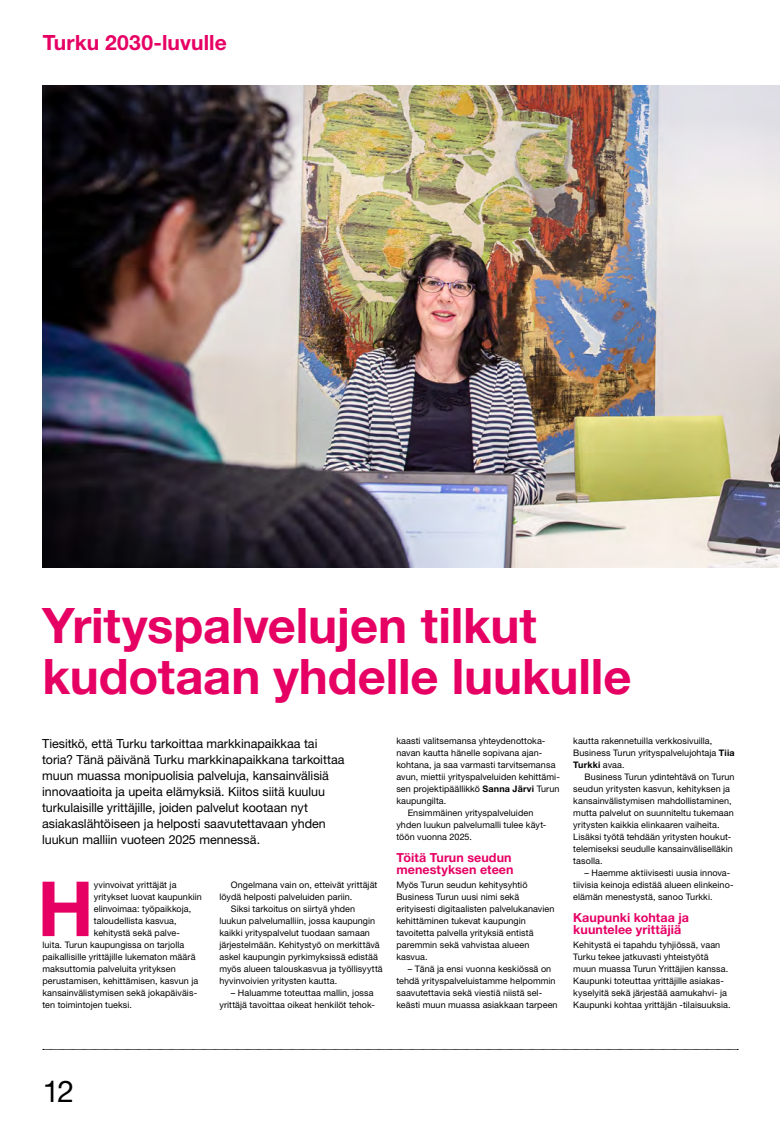
<style>
.page{position:relative;width:780px;height:1134px;background:#fff}
.page>*{position:absolute;margin:0;border:0;box-sizing:border-box;transform-origin:0 0}
.leipis_ANFANGI{font:700 76.2px "Helvetica Neue LT Std";color:#e60064}
.H2_56_58{font:700 49px/50.8px "Helvetica Neue LT Std";letter-spacing:-.005em;color:#e60064}
.t1{font:30px "Helvetica Neue LT Std";color:#000}
.H2_Vinjetti{font:700 21px "Helvetica Neue LT Std";letter-spacing:.005em;color:#e60064}
.INGRESSI{font:12.5px/16px "Helvetica Neue LT Std";letter-spacing:-.005em;color:#000}
.VÄLIOTSIKKO{font:700 12.5px/12px "Helvetica Neue LT Std";letter-spacing:.005em;color:#e60064}
.leipsi_SISENNYS{font:9px/12px "Helvetica Neue LT Std";letter-spacing:.01em;color:#000}
.leipis_ANFANGI-2{font:9px "Helvetica Neue LT Std";letter-spacing:.01em;color:#000}
.leipis{font:9px/12px "Helvetica Neue LT Std";letter-spacing:.01em;color:#000}
.VÄLIOTSIKKO-2{font:9px/12px "Helvetica Neue LT Std";letter-spacing:.01em;color:#000}
.s1{font-weight:700}
</style>
<div class="page">
<svg style="left:43px;top:1049px;width:695px;height:1px"></svg>
<img style="left:42px;top:85px;width:738px;height:482px">
<h2 class="H2_Vinjetti" style="left:43px;top:30px;width:185px">Turku 2030-luvulle</h2>
<h2 class="H2_56_58" style="left:42px;top:599px;width:590px">Yrityspalvelujen tilkut kudotaan yhdelle luukulle</h2>
<p class="INGRESSI" style="left:42px;top:735px;width:304px">Tiesitkö, että Turku tarkoittaa markkinapaikkaa tai toria? Tänä päivänä Turku markkinapaikkana tarkoittaa muun muassa monipuolisia palveluja, kansainvälisiä innovaatioita ja upeita elämyksiä. Kiitos siitä kuuluu turkulaisille yrittäjille, joiden palvelut kootaan nyt asiakaslähtöiseen ja helposti saavutettavaan yhden luukun malliin vuoteen 2025 mennessä.</p>
<p class="leipsi_SISENNYS" style="left:573px;top:734px;width:163px">kautta rakennetuilla verkkosivuilla,<br>Business Turun yrityspalvelujohtaja <span class="s1">Tiia<br>Turkki</span> avaa.</p>
<p class="leipsi_SISENNYS" style="left:573px;top:770px;width:163px;text-indent:11px">Business Turun ydintehtävä on Turun seudun yritysten kasvun, kehityksen ja kansainvälistymisen mahdollistaminen, mutta palvelut on suunniteltu tukemaan yritysten kaikkia elinkaaren vaiheita.<br>Lisäksi työtä tehdään yritysten houkut&shy;telemiseksi seudulle kansainväliselläkin tasolla.</p>
<p class="leipsi_SISENNYS" style="left:573px;top:866px;width:162px;text-indent:11px">– Haemme aktiivisesti uusia innova&shy;tiivisia keinoja edistää alueen elinkeino&shy;elämän menestystä, sanoo Turkki.</p>
<p class="VÄLIOTSIKKO" style="left:573px;top:911px;width:117px">Kaupunki kohtaa ja kuuntelee yrittäjiä</p>
<p class="leipis" style="left:573px;top:939px;width:159px">Kehitystä ei tapahdu tyhjiössä, vaan Turku tekee jatkuvasti yhteistyötä muun muassa Turun Yrittäjien kanssa.<br>Kaupunki toteuttaa yrittäjille asiakas&shy;kyselyitä sekä järjestää aamukahvi- ja Kaupunki kohtaa yrittäjän -tilaisuuksia.</p>
<p class="leipsi_SISENNYS" style="left:396px;top:735px;width:165px">kaasti valitsemansa yhteydenottoka&shy;navan kautta hänelle sopivana ajan&shy;kohtana, ja saa varmasti tarvitsemansa avun, miettii yrityspalveluiden kehittämi&shy;sen projektipäällikkö <span class="s1">Sanna Järvi</span> Turun kaupungilta.</p>
<p class="leipsi_SISENNYS" style="left:396px;top:807px;width:152px;text-indent:11px">Ensimmäinen yrityspalveluiden yhden luukun palvelumalli tulee käyt&shy;töön vuonna 2025.</p>
<p class="VÄLIOTSIKKO" style="left:396px;top:852px;width:119px">Töitä Turun seudun menestyksen eteen</p>
<p class="VÄLIOTSIKKO-2" style="left:396px;top:879px;width:160px">Myös Turun seudun kehitysyhtiö<br>Business Turun uusi nimi sekä erityisesti digitaalisten palvelukanavien kehittäminen tukevat kaupungin tavoitetta palvella yrityksiä entistä paremmin sekä vahvistaa alueen kasvua.</p>
<p class="leipsi_SISENNYS" style="left:396px;top:963px;width:163px;text-indent:11px">– Tänä ja ensi vuonna keskiössä on tehdä yrityspalveluistamme helpommin saavutettavia sekä viestiä niistä sel&shy;keästi muun muassa asiakkaan tarpeen</p>
<p class="leipsi_SISENNYS" style="left:219px;top:879px;width:159px;text-indent:11px">Ongelmana vain on, etteivät yrittäjät löydä helposti palveluiden pariin.</p>
<p class="leipsi_SISENNYS" style="left:219px;top:903px;width:165px;text-indent:11px">Siksi tarkoitus on siirtyä yhden luukun palvelumalliin, jossa kaupungin kaikki yrityspalvelut tuodaan samaan järjestelmään. Kehitystyö on merkittävä askel kaupungin pyrkimyksissä edistää myös alueen talouskasvua ja työllisyyttä hyvinvoivien yritysten kautta.</p>
<p class="leipsi_SISENNYS" style="left:219px;top:987px;width:157px;text-align:right">– Haluamme toteuttaa mallin, jossa yrittäjä tavoittaa oikeat henkilöt tehok-</p>
<p class="leipis_ANFANGI" style="left:37px;top:862px;width:58px">H</p>
<p class="leipis_ANFANGI-2" style="left:94px;top:879px;width:84px">yvinvoivat yrittäjät ja</p>
<p class="leipis_ANFANGI-2" style="left:94px;top:891px;width:110px">yritykset luovat kaupunkiin</p>
<p class="leipis_ANFANGI-2" style="left:94px;top:903px;width:99px">elinvoimaa: työpaikkoja,</p>
<p class="leipis_ANFANGI-2" style="left:94px;top:915px;width:84px">taloudellista kasvua,</p>
<p class="leipis_ANFANGI-2" style="left:94px;top:927px;width:88px">kehitystä sekä palve-</p>
<p class="leipis_ANFANGI-2" style="left:43px;top:939px;width:143px">luita. Turun kaupungissa on tarjolla</p>
<p class="leipis_ANFANGI-2" style="left:43px;top:951px;width:154px">paikallisille yrittäjille lukematon määrä</p>
<p class="leipis_ANFANGI-2" style="left:43px;top:963px;width:135px">maksuttomia palveluita yrityksen</p>
<p class="leipis_ANFANGI-2" style="left:43px;top:975px;width:157px">perustamisen, kehittämisen, kasvun ja</p>
<p class="leipis_ANFANGI-2" style="left:43px;top:987px;width:156px">kansainvälistymisen sekä jokapäiväis-</p>
<p class="leipis_ANFANGI-2" style="left:43px;top:999px;width:91px">ten toimintojen tueksi.</p>
<h3 class="t1" style="left:43px;top:1073px;width:33px">12</h3>
</div>
